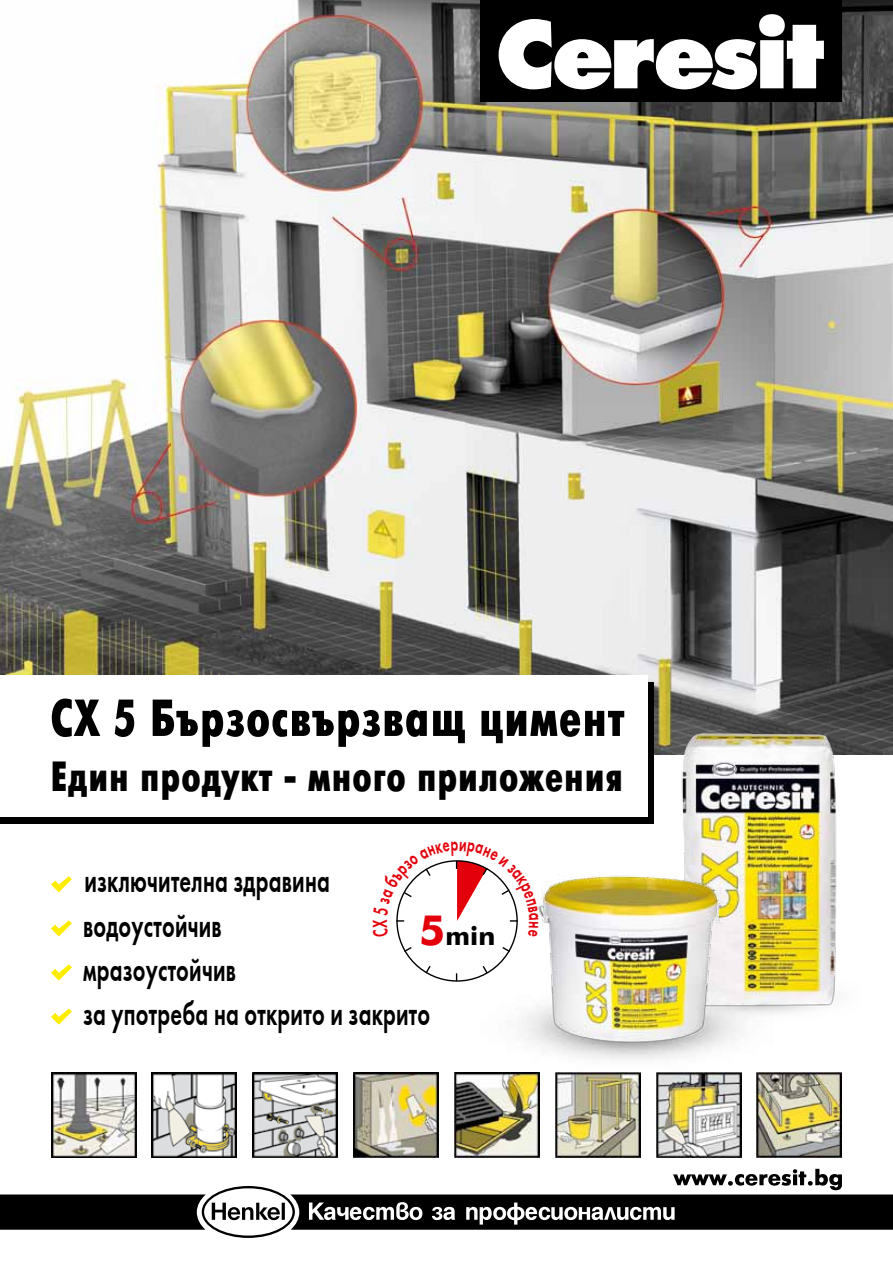
<style>
.page{position:relative;width:893px;height:1263px;background:#fff}
.page>*{position:absolute;margin:0;border:0;box-sizing:border-box;transform-origin:0 0}
.t1{font:51.9px "Futura Futuris X Cond C";letter-spacing:.01em;color:#000}
.t2{font:42.15px "Futura Futuris X Cond C";letter-spacing:.01em;color:#000}
.t3{font:34.5px/44.1px "Futura Demi C";letter-spacing:.01em;color:#000;scale:.65 1}
.t4{font:700 25.2px "Futura PL";color:#000}
.s1{font-size:40.5px;color:#e3000b}
</style>
<div class="page">
<svg style="left:51px;top:876px;width:21px;height:16px"></svg>
<svg style="left:51px;top:920px;width:21px;height:16px"></svg>
<svg style="left:51px;top:964px;width:21px;height:16px"></svg>
<svg style="left:51px;top:1008px;width:21px;height:17px"></svg>
<img style="left:0;top:0;width:893px;height:755px">
<svg style="left:424px;top:966px;width:8px;height:9px"></svg>
<svg style="left:403px;top:945px;width:9px;height:8px"></svg>
<img style="left:657px;top:712px;width:207px;height:300px">
<div style="left:0;top:682px;width:654px;height:141px;background:#000"></div>
<div style="left:0;top:675px;width:648px;height:141px;background:#fff"></div>
<img style="left:480px;top:865px;width:302px;height:250px">
<svg style="left:0;top:1169px;width:893px;height:69px"></svg>
<img style="left:51px;top:1072px;width:85px;height:85px">
<img style="left:152px;top:1072px;width:85px;height:85px">
<img style="left:253px;top:1072px;width:85px;height:85px">
<img style="left:353px;top:1072px;width:86px;height:85px">
<img style="left:454px;top:1072px;width:85px;height:85px">
<img style="left:555px;top:1072px;width:85px;height:85px">
<img style="left:656px;top:1072px;width:85px;height:85px">
<img style="left:757px;top:1072px;width:85px;height:85px">
<svg style="left:480px;top:0;width:362px;height:101px"></svg>
<svg style="left:396px;top:860px;width:143px;height:78px"></svg>
<h1 class="t1" style="left:50px;top:689px;width:576px">CX 5 Бързосвързващ цимент</h1>
<p class="t2" style="left:50px;top:753px;width:575px">Един продукт - много приложения</p>
<p class="t3" style="left:83px;top:859px;width:536px">изключителна здравина водоустойчив<br>мразоустойчив<br>за употреба на открито и закрито</p>
<p class="t4" style="left:419px;top:920px;width:78px"><span class="s1">5</span>min</p>
</div>
